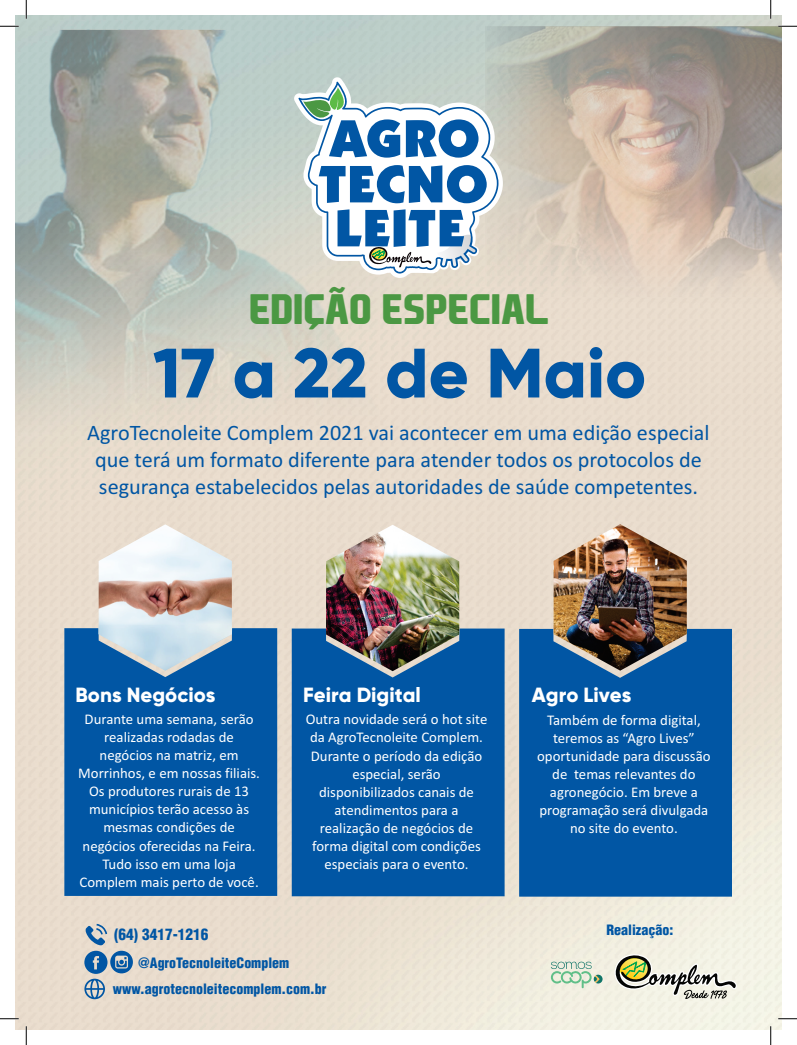
<style>
.page{position:relative;width:797px;height:1045px;background:#fff}
.page>*{position:absolute;margin:0;border:0;box-sizing:border-box;transform-origin:0 0}
.t1{font:700 69.62px "Gilroy";color:#0156a4}
.t2{font:700 40.62px "EA Sports Covers SC";color:#4b9843}
.t3{font:22.25px/27.1px "Calibri";color:#0156a4;text-align:center}
.t4{font:700 20.5px "Gilroy";color:#fff}
.t5{font:700 15.38px "Helvetica LT Std";color:#0156a4}
.t6{font:14.75px/18.1px "Calibri";color:#fff;text-align:center}
.t7{font:700 14px "Helvetica LT Std";color:#0156a4}
</style>
<div class="page">
<img style="left:16px;top:393px;width:765px;height:636px">
<img style="left:16px;top:16px;width:450px;height:671px">
<img style="left:464px;top:16px;width:317px;height:377px">
<svg style="left:293px;top:77px;width:210px;height:201px;background:#d2d4cb"></svg>
<svg style="left:298px;top:82px;width:200px;height:191px"></svg>
<div style="left:64px;top:628px;width:213px;height:268px;background:#0156a4"></div>
<div style="left:292px;top:628px;width:212px;height:268px;background:#0156a4"></div>
<div style="left:519px;top:629px;width:213px;height:267px;background:#0156a4"></div>
<img style="left:99px;top:524px;width:133px;height:101px">
<img style="left:99px;top:625px;width:133px;height:46px">
<img style="left:326px;top:525px;width:133px;height:146px">
<img style="left:553px;top:524px;width:133px;height:146px">
<svg style="left:56px;top:923px;width:77px;height:80px;background:#c1c5c5"></svg>
<svg style="left:611px;top:925px;width:128px;height:74px;background:#d7d6c5"></svg>
<svg style="left:551px;top:961px;width:51px;height:27px"></svg>
<svg style="left:0;top:25px;width:19px;height:2px"></svg>
<svg style="left:778px;top:25px;width:19px;height:2px"></svg>
<svg style="left:0;top:1018px;width:19px;height:1px"></svg>
<svg style="left:778px;top:1018px;width:19px;height:1px"></svg>
<svg style="left:25px;top:0;width:2px;height:19px"></svg>
<svg style="left:25px;top:1026px;width:2px;height:19px"></svg>
<svg style="left:770px;top:0;width:1px;height:19px"></svg>
<svg style="left:770px;top:1026px;width:1px;height:19px"></svg>
<p class="t2" style="left:249px;top:284px;width:301px">EDIÇÃO ESPECIAL</p>
<p class="t1" style="left:153px;top:329px;width:495px">17 a 22 de Maio</p>
<p class="t3" style="left:87px;top:418px;width:624px">AgroTecnoleite Complem 2021 vai acontecer em uma edição especial que terá um formato diferente para atender todos os protocolos de segurança estabelecidos pelas autoridades de saúde competentes.</p>
<p class="t4" style="left:76px;top:682px;width:141px">Bons Negócios</p>
<p class="t4" style="left:303px;top:682px;width:119px">Feira Digital</p>
<p class="t4" style="left:532px;top:682px;width:101px">Agro Lives</p>
<p class="t6" style="left:78px;top:709px;width:183px">Durante uma semana, serão realizadas rodadas de negócios na matriz, em<br>Morrinhos, e em nossas filiais.<br>Os produtores rurais de 13 municípios terão acesso às mesmas condições de negócios oferecidas na Feira.<br>Tudo isso em uma loja<br>Complem mais perto de você.</p>
<p class="t6" style="left:306px;top:710px;width:183px">Outra novidade será o hot site da AgroTecnoleite Complem.<br>Durante o período da edição especial, serão disponibilizados canais de atendimentos para a realização de negócios de forma digital com condições especiais para o evento.</p>
<p class="t6" style="left:537px;top:710px;width:175px">Também de forma digital, teremos as “Agro Lives” oportunidade para discussão de temas relevantes do agronegócio. Em breve a programação será divulgada no site do evento.</p>
<p class="t5" style="left:114px;top:925px;width:96px">(64) 3417-1216</p>
<p class="t7" style="left:138px;top:954px;width:152px">@AgroTecnoleiteComplem</p>
<p class="t7" style="left:113px;top:980px;width:215px">www.agrotecnoleitecomplem.com.br</p>
<p class="t7" style="left:606px;top:921px;width:68px">Realização:</p>
</div>
